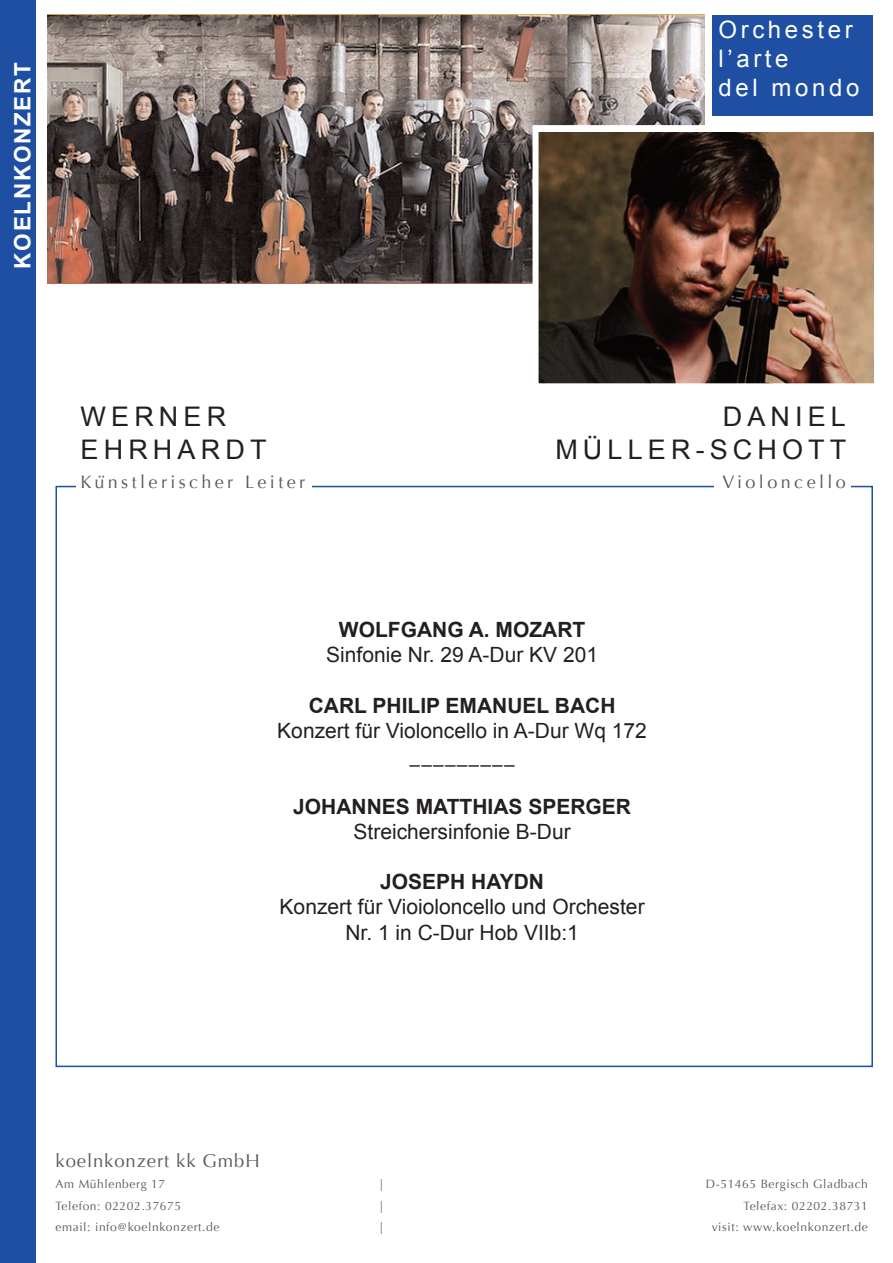
<style>
.page{position:relative;width:893px;height:1263px;background:#fff}
.page>*{position:absolute;margin:0;border:0;box-sizing:border-box;transform-origin:0 0}
.t1{font:27px/32.4px "Arial";letter-spacing:.19em;color:#231f20}
.t2{font:24px/28.8px "Arial";letter-spacing:.15em;color:#fff}
.t3{font:700 22.5px "Arial";letter-spacing:.075em;color:#fff}
.t4{font:21px/25.2px "Arial";color:#231f20;text-align:center}
.t5{font:700 21px "Arial";color:#231f20}
.t6{font:18.45px "Optima";letter-spacing:.05em;color:#57585a}
.t7{font:18px "Optima";letter-spacing:.19em;color:#57585a}
.t8{font:18px "Arial";color:#231f20}
.t9{font:12px/21.6px "Optima";letter-spacing:.05em;color:#57585a;text-align:right}
</style>
<div class="page">
<div style="left:0;top:0;width:35px;height:1263px;background:#1e4fa2"></div>
<div style="left:712px;top:15px;width:161px;height:100px;background:#1e4fa2"></div>
<img style="left:47px;top:15px;width:657px;height:269px">
<img style="left:539px;top:133px;width:334px;height:249px">
<div style="left:532px;top:125px;width:348px;height:264px;border:6px solid #fff"></div>
<p class="t3" style="left:10px;top:268px;width:208px;rotate:-90deg">KOELNKONZERT</p>
<p class="t2" style="left:718px;top:16px;width:142px">Orchester l’arte<br>del mondo</p>
<p class="t1" style="left:81px;top:401px;width:187px">WERNER<br>EHRHARDT</p>
<p class="t7" style="left:81px;top:471px;width:226px">Künstlerischer Leiter</p>
<p class="t1" style="left:555px;top:401px;width:293px;text-align:right">DANIEL<br>MÜLLER-SCHOTT</p>
<p class="t7" style="left:722px;top:471px;width:125px">Violoncello</p>
<p class="t5" style="left:339px;top:618px;width:248px">WOLFGANG A. MOZART</p>
<p class="t4" style="left:326px;top:642px;width:273px">Sinfonie Nr. 29 A-Dur KV 201</p>
<p class="t5" style="left:309px;top:694px;width:308px">CARL PHILIP EMANUEL BACH</p>
<p class="t4" style="left:277px;top:718px;width:371px">Konzert für Violoncello in A-Dur Wq 172</p>
<p class="t8" style="left:410px;top:747px;width:106px">_________</p>
<p class="t5" style="left:293px;top:795px;width:339px">JOHANNES MATTHIAS SPERGER</p>
<p class="t4" style="left:354px;top:819px;width:219px">Streichersinfonie B-Dur</p>
<p class="t5" style="left:380px;top:870px;width:165px">JOSEPH HAYDN</p>
<p class="t4" style="left:280px;top:894px;width:366px">Konzert für Vioioloncello und Orchester<br>Nr. 1 in C-Dur Hob VIIb:1</p>
<p class="t6" style="left:56px;top:1149px;width:206px">koelnkonzert kk GmbH</p>
<p class="t9" style="left:56px;top:1173px;width:111px">Am Mühlenberg 17</p>
<p class="t9" style="left:380px;top:1173px;width:5px">|</p>
<p class="t9" style="left:56px;top:1195px;width:127px">Telefon: 02202.37675</p>
<p class="t9" style="left:380px;top:1195px;width:5px">|</p>
<p class="t9" style="left:56px;top:1216px;width:165px">email: info@koelnkonzert.de</p>
<p class="t9" style="left:380px;top:1216px;width:5px">|</p>
<p class="t9" style="left:706px;top:1173px;width:164px">D-51465 Bergisch Gladbach<br>Telefax: 02202.38731<br>visit: www.koelnkonzert.de</p>
</div>
